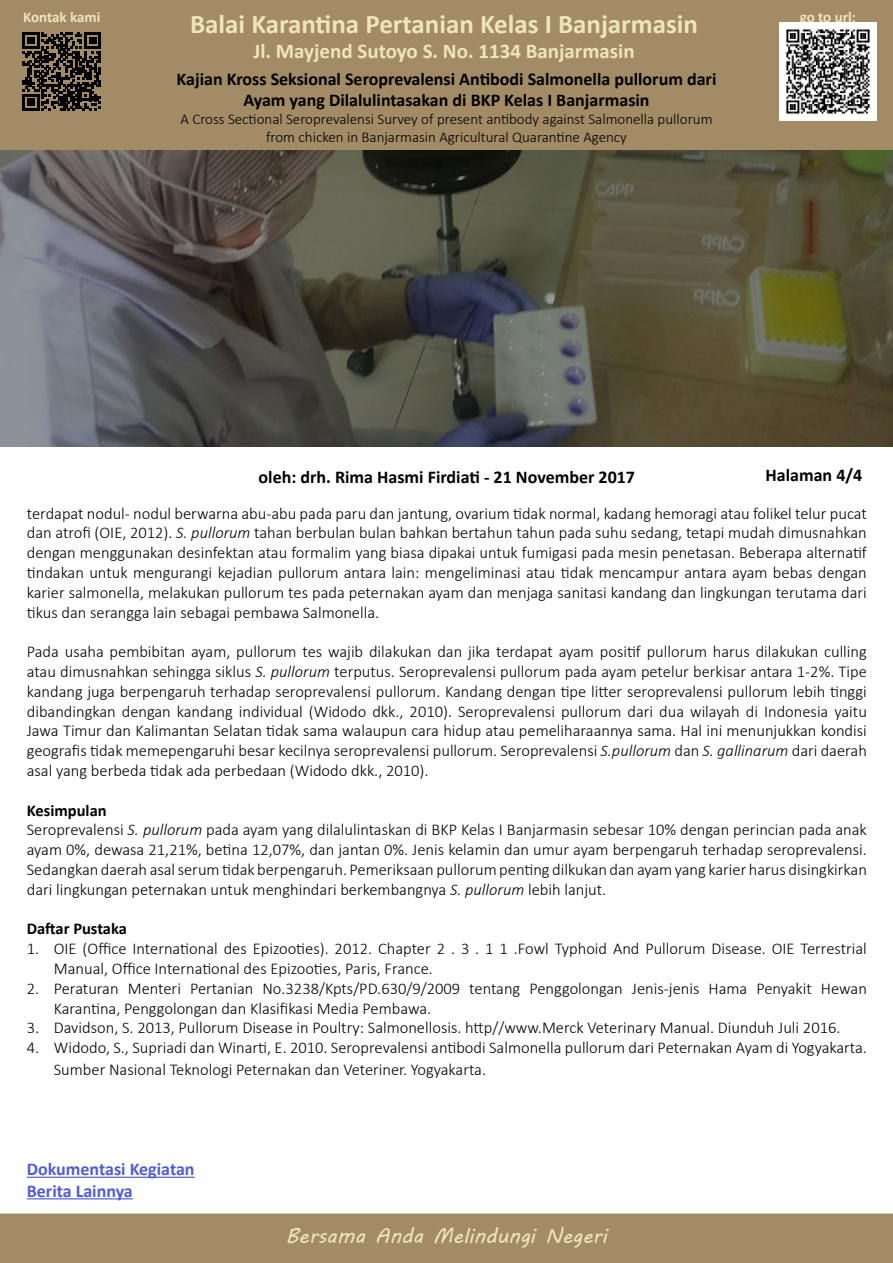
<style>
.page{position:relative;width:893px;height:1263px;background:#fff}
.page>*{position:absolute;margin:0;border:0;box-sizing:border-box;transform-origin:0 0}
.t1{font:700 27px "Calibri";color:#efe5bb}
.t2{font:700 21px "Calibri";color:#efe5bb}
.t3{font:21px "MV Boli";color:#efe5bb}
.t4{font:700 18px/21.6px "Calibri";color:#000;text-align:center}
.t5{font:700 18px/21.6px "Calibri";color:#4f5cd6}
.t6{font:300 16.5px/19.8px "Calibri";color:#000}
.t7{font:700 16.5px "Calibri";color:#000}
.t8{font:300 15px/18px "Calibri";color:#000;text-align:center}
.t9{font:700 15px "Calibri";letter-spacing:-.005em;color:#efe5bb}
.s1{font-style:italic}
.s2{font-weight:700}
</style>
<div class="page">
<div style="left:0;top:0;width:893px;height:150px;background:#a38b65"></div>
<div style="left:0;top:1213px;width:893px;height:50px;background:#a38b65"></div>
<svg style="left:23px;top:32px;width:78px;height:79px;background:#3d3426"></svg>
<img style="left:779px;top:23px;width:98px;height:97px">
<hr style="left:27px;top:1177px;width:168px;height:1px;background:#4f5cd6">
<hr style="left:27px;top:1198px;width:106px;height:1px;background:#4f5cd6">
<img style="left:0;top:150px;width:893px;height:297px">
<p class="t9" style="left:23px;top:7px;width:79px">Kontak kami</p>
<p class="t9" style="left:800px;top:7px;width:58px">go to url:</p>
<h1 class="t1" style="left:190px;top:5px;width:509px">Balai Karantina Pertanian Kelas I Banjarmasin</h1>
<p class="t2" style="left:253px;top:36px;width:383px">Jl. Mayjend Sutoyo S. No. 1134 Banjarmasin</p>
<p class="t4" style="left:177px;top:68px;width:541px">Kajian Kross Seksional Seroprevalensi Antibodi Salmonella pullorum dari<br>Ayam yang Dilalulintasakan di BKP Kelas I Banjarmasin</p>
<p class="t8" style="left:180px;top:110px;width:533px">A Cross Sectional Seroprevalensi Survey of present antibody against Salmonella pullorum from chicken in Banjarmasin Agricultural Quarantine Agency</p>
<p class="t4" style="left:765px;top:464px;width:98px">Halaman 4/4</p>
<p class="t4" style="left:259px;top:466px;width:378px">oleh: drh. Rima Hasmi Firdiati - 21 November 2017</p>
<p class="t6" style="left:27px;top:503px;width:842px;text-align:justify">terdapat nodul- nodul berwarna abu-abu pada paru dan jantung, ovarium tidak normal, kadang hemoragi atau folikel telur pucat dan atrofi (OIE, 2012). <span class="s1">S. pullorum</span> tahan berbulan bulan bahkan bertahun tahun pada suhu sedang, tetapi mudah dimusnahkan dengan menggunakan desinfektan atau formalim yang biasa dipakai untuk fumigasi pada mesin penetasan. Beberapa alternatif tindakan untuk mengurangi kejadian pullorum antara lain: mengeliminasi atau tidak mencampur antara ayam bebas dengan karier salmonella, melakukan pullorum tes pada peternakan ayam dan menjaga sanitasi kandang dan lingkungan terutama dari tikus dan serangga lain sebagai pembawa Salmonella.</p>
<p class="t6" style="left:27px;top:642px;width:842px;text-align:justify">Pada usaha pembibitan ayam, pullorum tes wajib dilakukan dan jika terdapat ayam positif pullorum harus dilakukan culling atau dimusnahkan sehingga siklus <span class="s1">S. pullorum</span> terputus. Seroprevalensi pullorum pada ayam petelur berkisar antara 1-2%. Tipe kandang juga berpengaruh terhadap seroprevalensi pullorum. Kandang dengan tipe litter seroprevalensi pullorum lebih tinggi dibandingkan dengan kandang individual (Widodo dkk., 2010). Seroprevalensi pullorum dari dua wilayah di Indonesia yaitu Jawa Timur dan Kalimantan Selatan tidak sama walaupun cara hidup atau pemeliharaannya sama. Hal ini menunjukkan kondisi geografis tidak memepengaruhi besar kecilnya seroprevalensi pullorum. Seroprevalensi <span class="s1">S.pullorum</span> dan <span class="s1">S. gallinarum</span> dari daerah asal yang berbeda tidak ada perbedaan (Widodo dkk., 2010).</p>
<p class="t6" style="left:27px;top:800px;width:842px"><span class="s2">Kesimpulan<br></span>Seroprevalensi <span class="s1">S. pullorum</span> pada ayam yang dilalulintaskan di BKP Kelas I Banjarmasin sebesar 10% dengan perincian pada anak ayam 0%, dewasa 21,21%, betina 12,07%, dan jantan 0%. Jenis kelamin dan umur ayam berpengaruh terhadap seroprevalensi.<br>Sedangkan daerah asal serum tidak berpengaruh. Pemeriksaan pullorum penting dilkukan dan ayam yang karier harus disingkirkan dari lingkungan peternakan untuk menghindari berkembangnya <span class="s1">S. pullorum</span> lebih lanjut.</p>
<p class="t7" style="left:27px;top:917px;width:102px">Daftar Pustaka</p>
<p class="t6" style="left:54px;top:939px;width:815px;text-indent:-27px">1. OIE (Office International des Epizooties). 2012. Chapter 2 . 3 . 1 1 .Fowl Typhoid And Pullorum Disease. OIE Terrestrial<br>Manual, Office International des Epizooties, Paris, France.</p>
<p class="t6" style="left:54px;top:978px;width:815px;text-indent:-27px">2. Peraturan Menteri Pertanian No.3238/Kpts/PD.630/9/2009 tentang Penggolongan Jenis-jenis Hama Penyakit Hewan<br>Karantina, Penggolongan dan Klasifikasi Media Pembawa.</p>
<p class="t6" style="left:27px;top:1018px;width:815px">3. Davidson, S. 2013, Pullorum Disease in Poultry: Salmonellosis. http//www.Merck Veterinary Manual. Diunduh Juli 2016.</p>
<p class="t6" style="left:54px;top:1037px;width:815px;line-height:21.6px;text-indent:-27px">4. Widodo, S., Supriadi dan Winarti, E. 2010. Seroprevalensi antibodi Salmonella pullorum dari Peternakan Ayam di Yogyakarta.<br>Sumber Nasional Teknologi Peternakan dan Veteriner. Yogyakarta.</p>
<p class="t5" style="left:27px;top:1158px;width:169px">Dokumentasi Kegiatan<br>Berita Lainnya</p>
<p class="t3" style="left:286px;top:1221px;width:323px">Bersama Anda Melindungi Negeri</p>
</div>
